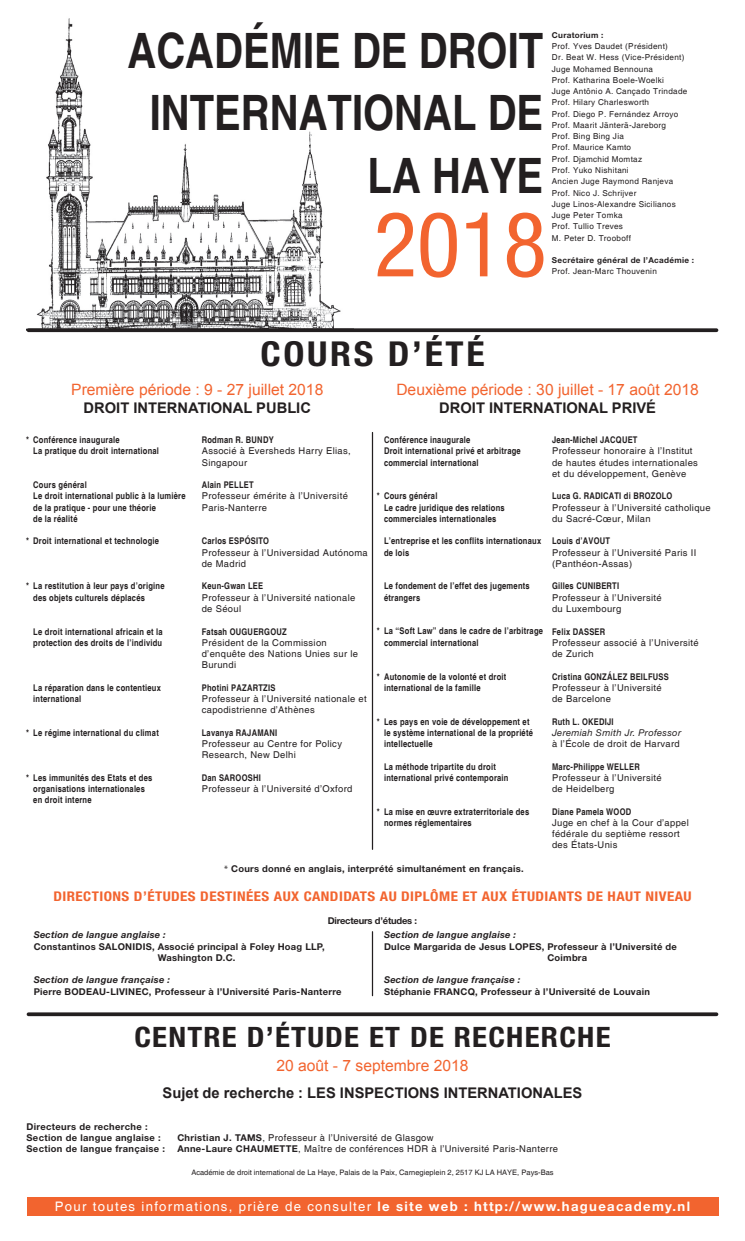
<style>
.page{position:relative;width:745px;height:1241px;background:#fff}
.page>*{position:absolute;margin:0;border:0;box-sizing:border-box;transform-origin:0 0}
.t1{font:condensed 90px "Helvetica Neue";color:#f2642f}
.t2{font:700 condensed 48.75px/62.5px "Helvetica";color:#231f20;text-align:right}
.t3{font:700 condensed 34.38px "Helvetica Neue";letter-spacing:.07em;color:#231f20;scale:1.1 1}
.t4{font:700 condensed 28.12px "Helvetica Neue";letter-spacing:.04em;color:#231f20;scale:1.1 1}
.t5{font:15.62px "Arial";color:#f2642f}
.t6{font:700 14.69px "Arial";color:#231f20}
.t7{font:700 condensed 13.38px "Helvetica Neue";letter-spacing:.03em;color:#f2642f;scale:1.12 1}
.t8{font:13.12px "Helvetica";letter-spacing:.1em;color:#fff}
.t9{font:9.38px/11.2px "Helvetica";letter-spacing:.035em;color:#231f20}
.t10{font:700 9.38px/11.2px "Helvetica Neue";letter-spacing:.025em;color:#231f20}
.t11{font:italic 700 9.38px "Helvetica Neue";letter-spacing:.025em;color:#231f20}
.t12{font:italic 9.38px "Helvetica Neue";letter-spacing:.035em;color:#231f20}
.t13{font:700 9.38px "Helvetica Neue";letter-spacing:-.02em;color:#231f20}
.t14{font:700 condensed 9.19px/11.2px "Helvetica";letter-spacing:.025em;color:#231f20}
.t15{font:8.12px/11.2px "Helvetica";letter-spacing:.035em;color:#231f20}
.t16{font:700 8.12px "Helvetica Neue";letter-spacing:.035em;color:#231f20}
.t17{font:7.5px "Helvetica";color:#231f20}
.s1{font-family:"Myriad Pro";font-weight:400}
.s2{font-family:"Helvetica Neue";font-weight:700}
</style>
<div class="page">
<hr style="left:371px;top:432px;width:2px;height:417px;background:#231f20">
<hr style="left:28px;top:1012px;width:688px;height:3px;background:#231f20">
<div style="left:27px;top:1196px;width:691px;height:19px;background:#f2642f"></div>
<img style="left:27px;top:18px;width:327px;height:315px">
<svg style="left:28px;top:328px;width:688px;height:4px;background:#302d2e"></svg>
<hr style="left:371px;top:931px;width:2px;height:64px;background:#231f20">
<h2 class="t2" style="left:127px;top:20px;width:417px">ACADÉMIE DE DROIT<br>INTERNATIONAL DE<br>LA HAYE</h2>
<h1 class="t1" style="left:373px;top:192px;width:174px">2018</h1>
<p class="t16" style="left:551px;top:30px;width:53px">Curatorium :</p>
<p class="t15" style="left:551px;top:41px;width:137px">Prof. Yves Daudet (Président)<br>Dr. Beat W. Hess (Vice-Président)<br>Juge Mohamed Bennouna<br>Prof. Katharina Boele-Woelki<br>Juge Antônio A. Cançado Trindade<br>Prof. Hilary Charlesworth<br>Prof. Diego P. Fernández Arroyo<br>Prof. Maarit Jänterä-Jareborg<br>Prof. Bing Bing Jia<br>Prof. Maurice Kamto<br>Prof. Djamchid Momtaz<br>Prof. Yuko Nishitani<br>Ancien Juge Raymond Ranjeva<br>Prof. Nico J. Schrijver<br>Juge Linos-Alexandre Sicilianos<br>Juge Peter Tomka<br>Prof. Tullio Treves<br>M. Peter D. Trooboff</p>
<p class="t16" style="left:551px;top:255px;width:144px">Secrétaire général de l’Académie :</p>
<p class="t15" style="left:551px;top:266px;width:106px">Prof. Jean-Marc Thouvenin</p>
<h3 class="t3" style="left:260px;top:333px;width:205px">COURS D’ÉTÉ</h3>
<h3 class="t5" style="left:71px;top:379px;width:253px">Première période : 9 - 27 juillet 2018</h3>
<h3 class="t6" style="left:84px;top:397px;width:229px">DROIT INTERNATIONAL PUBLIC</h3>
<p class="t14" style="left:33px;top:434px;width:127px;text-indent:-7px">* Conférence inaugurale<br>La pratique du droit international</p>
<p class="t14" style="left:33px;top:479px;width:154px">Cours général<br>Le droit international public à la lumière de la pratique - pour une théorie<br>de la réalité</p>
<p class="t14" style="left:26px;top:535px;width:134px">* Droit international et technologie</p>
<p class="t14" style="left:33px;top:580px;width:133px;text-indent:-7px">* La restitution à leur pays d’origine des objets culturels déplacés</p>
<p class="t14" style="left:33px;top:625px;width:131px">Le droit international africain et la protection des droits de l’individu</p>
<p class="t14" style="left:33px;top:682px;width:129px">La réparation dans le contentieux international</p>
<p class="t14" style="left:26px;top:727px;width:134px">* Le régime international du climat</p>
<p class="t14" style="left:33px;top:772px;width:120px;text-indent:-7px">* Les immunités des Etats et des organisations internationales en droit interne</p>
<h3 class="t5" style="left:396px;top:379px;width:304px">Deuxième période : 30 juillet - 17 août 2018</h3>
<h3 class="t6" style="left:439px;top:397px;width:218px">DROIT INTERNATIONAL PRIVÉ</h3>
<p class="t14" style="left:551px;top:434px;width:87px">Jean-Michel JACQUET</p>
<p class="t9" style="left:551px;top:446px;width:147px">Professeur honoraire à l’Institut de hautes études internationales et du développement, Genève</p>
<p class="t14" style="left:551px;top:490px;width:122px">Luca G. RADICATI di BROZOLO</p>
<p class="t9" style="left:551px;top:502px;width:160px">Professeur à l’Université catholique du Sacré-Cœur, Milan</p>
<p class="t14" style="left:551px;top:535px;width:60px">Louis d’AVOUT</p>
<p class="t9" style="left:551px;top:547px;width:146px">Professeur à l’Université Paris II (Panthéon-Assas)</p>
<p class="t14" style="left:551px;top:580px;width:69px">Gilles CUNIBERTI</p>
<p class="t9" style="left:551px;top:592px;width:111px">Professeur à l’Université du Luxembourg</p>
<p class="t14" style="left:551px;top:625px;width:55px">Felix DASSER</p>
<p class="t9" style="left:551px;top:637px;width:148px">Professeur associé à l’Université de Zurich</p>
<p class="t14" style="left:551px;top:670px;width:118px">Cristina GONZÁLEZ BEILFUSS</p>
<p class="t9" style="left:551px;top:682px;width:111px">Professeur à l’Université de Barcelone</p>
<p class="t14" style="left:551px;top:715px;width:63px">Ruth L. OKEDIJI</p>
<p class="t12" style="left:551px;top:726px;width:130px">Jeremiah Smith Jr. Professor</p>
<p class="t9" style="left:551px;top:738px;width:129px">à l’École de droit de Harvard</p>
<p class="t14" style="left:551px;top:760px;width:89px">Marc-Philippe WELLER</p>
<p class="t9" style="left:551px;top:772px;width:111px">Professeur à l’Université de Heidelberg</p>
<p class="t14" style="left:551px;top:805px;width:81px">Diane Pamela WOOD</p>
<p class="t9" style="left:551px;top:817px;width:138px">Juge en chef à la Cour d’appel fédérale du septième ressort des États-Unis</p>
<p class="t10" style="left:224px;top:862px;width:301px"><span class="s1">*</span> Cours donné en anglais, interprété simultanément en français.</p>
<h3 class="t7" style="left:53px;top:888px;width:571px">DIRECTIONS D’ÉTUDES DESTINÉES AUX CANDIDATS AU DIPLÔME ET AUX ÉTUDIANTS DE HAUT NIVEAU</h3>
<p class="t13" style="left:327px;top:914px;width:91px">Directeurs d’études :</p>
<p class="t11" style="left:34px;top:929px;width:134px">Section de langue anglaise :</p>
<p class="t10" style="left:158px;top:940px;width:168px;text-indent:-124px">Constantinos SALONIDIS, Associé principal à Foley Hoag LLP,<br>Washington D.C.</p>
<p class="t11" style="left:34px;top:974px;width:138px">Section de langue française :</p>
<p class="t10" style="left:34px;top:985px;width:309px">Pierre BODEAU-LIVINEC, Professeur à l’Université Paris-Nanterre</p>
<p class="t14" style="left:384px;top:434px;width:138px">Conférence inaugurale<br>Droit international privé et arbitrage commercial international</p>
<p class="t14" style="left:384px;top:490px;width:122px;text-indent:-7px">* Cours général<br>Le cadre juridique des relations commerciales internationales</p>
<p class="t14" style="left:384px;top:535px;width:159px">L’entreprise et les conflits internationaux de lois</p>
<p class="t14" style="left:384px;top:580px;width:147px">Le fondement de l’effet des jugements étrangers</p>
<p class="t14" style="left:384px;top:625px;width:160px;text-indent:-7px">* La “Soft Law” dans le cadre de l’arbitrage commercial international</p>
<p class="t14" style="left:384px;top:670px;width:124px;text-indent:-7px">* Autonomie de la volonté et droit international de la famille</p>
<p class="t14" style="left:384px;top:715px;width:150px;text-indent:-7px">* Les pays en voie de développement et le système international de la propriété intellectuelle</p>
<p class="t14" style="left:384px;top:760px;width:126px">La méthode tripartite du droit international privé contemporain</p>
<p class="t14" style="left:384px;top:805px;width:147px;text-indent:-7px">* La mise en œuvre extraterritoriale des normes réglementaires</p>
<p class="t14" style="left:202px;top:434px;width:73px">Rodman R. BUNDY</p>
<p class="t9" style="left:202px;top:446px;width:150px">Associé à Eversheds Harry Elias,<br>Singapour</p>
<p class="t14" style="left:202px;top:479px;width:53px">Alain PELLET</p>
<p class="t9" style="left:202px;top:491px;width:147px">Professeur émérite à l’Université<br>Paris-Nanterre</p>
<p class="t14" style="left:202px;top:535px;width:69px">Carlos ESPÓSITO</p>
<p class="t9" style="left:202px;top:547px;width:167px">Professeur à l’Universidad Autónoma de Madrid</p>
<p class="t14" style="left:202px;top:580px;width:63px">Keun-Gwan LEE</p>
<p class="t9" style="left:202px;top:592px;width:155px">Professeur à l’Université nationale de Séoul</p>
<p class="t14" style="left:202px;top:625px;width:86px">Fatsah OUGUERGOUZ</p>
<p class="t9" style="left:202px;top:637px;width:158px">Président de la Commission d’enquête des Nations Unies sur le<br>Burundi</p>
<p class="t14" style="left:202px;top:682px;width:75px">Photini PAZARTZIS</p>
<p class="t9" style="left:202px;top:693px;width:166px">Professeur à l’Université nationale et capodistrienne d’Athènes</p>
<p class="t14" style="left:202px;top:727px;width:77px">Lavanya RAJAMANI</p>
<p class="t9" style="left:202px;top:738px;width:142px">Professeur au Centre for Policy<br>Research, New Delhi</p>
<p class="t14" style="left:202px;top:772px;width:61px">Dan SAROOSHI</p>
<p class="t9" style="left:202px;top:783px;width:152px">Professeur à l’Université d’Oxford</p>
<p class="t11" style="left:384px;top:929px;width:134px">Section de langue anglaise :</p>
<p class="t10" style="left:547px;top:940px;width:131px;text-indent:-163px">Dulce Margarida de Jesus LOPES, Professeur à l’Université de<br>Coimbra</p>
<p class="t11" style="left:384px;top:974px;width:138px">Section de langue française :</p>
<p class="t10" style="left:384px;top:985px;width:267px">Stéphanie FRANCQ, Professeur à l’Université de Louvain</p>
<h3 class="t4" style="left:134px;top:1019px;width:434px">CENTRE D’ÉTUDE ET DE RECHERCHE</h3>
<h3 class="t5" style="left:276px;top:1054px;width:193px">20 août - 7 septembre 2018</h3>
<h3 class="t6" style="left:162px;top:1082px;width:421px">Sujet de recherche : LES INSPECTIONS INTERNATIONALES</h3>
<p class="t10" style="left:27px;top:1120px;width:136px">Directeurs de recherche :<br>Section de langue anglaise :</p>
<p class="t9" style="left:177px;top:1132px;width:257px"><span class="s2">Christian J. TAMS</span>, Professeur à l’Université de Glasgow</p>
<p class="t10" style="left:27px;top:1142px;width:140px">Section de langue française :</p>
<p class="t9" style="left:177px;top:1143px;width:382px"><span class="s2">Anne-Laure CHAUMETTE</span>, Maître de conférences HDR à l’Université Paris-Nanterre</p>
<p class="t17" style="left:191px;top:1168px;width:363px">Académie de droit international de La Haye, Palais de la Paix, Carnegieplein 2, 2517 KJ LA HAYE, Pays-Bas</p>
<h3 class="t8" style="left:55px;top:1198px;width:636px">Pour toutes informations, prière de consulter <span class="s2">le site web : http://www.hagueacademy.nl</span></h3>
</div>
